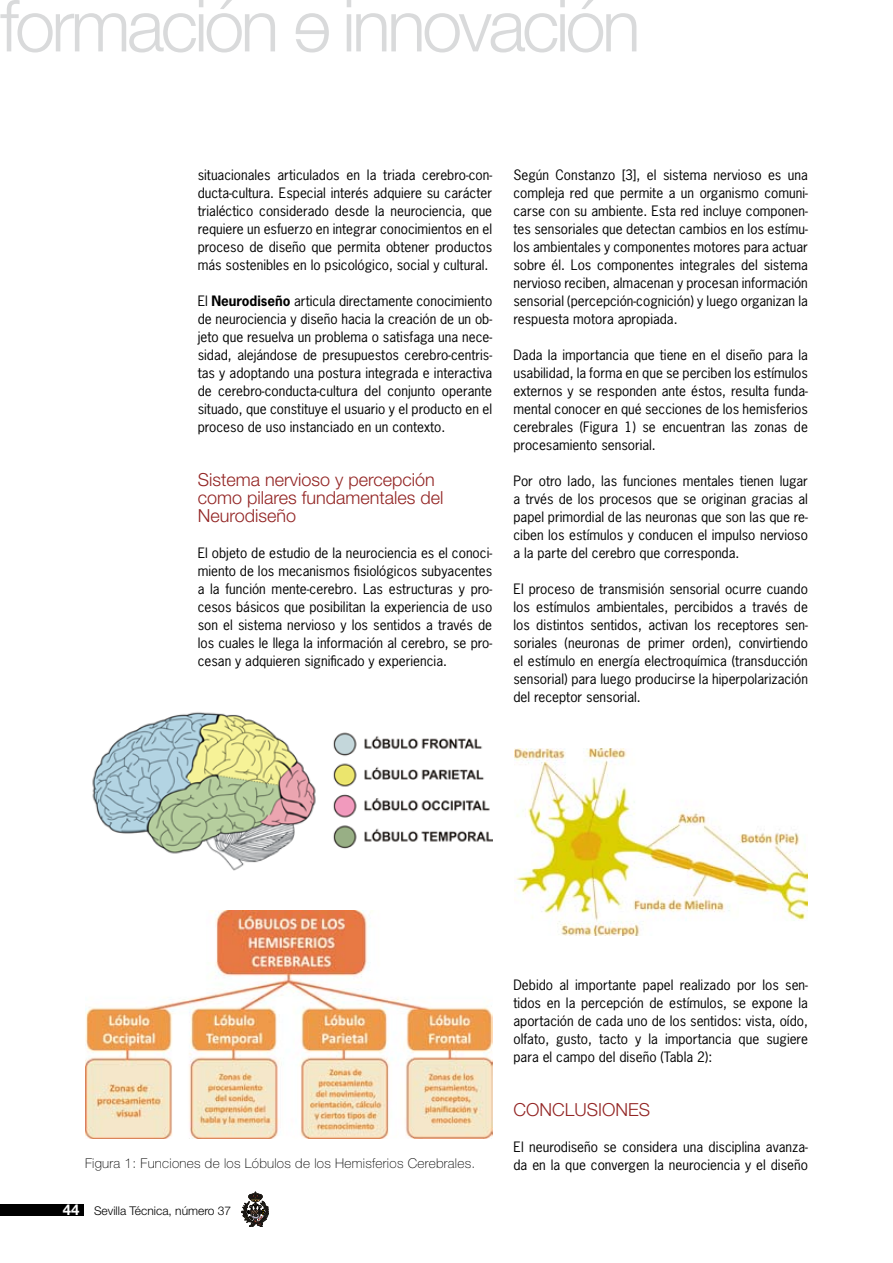
<style>
.page{position:relative;width:893px;height:1263px;background:#fff}
.page>*{position:absolute;margin:0;border:0;box-sizing:border-box;transform-origin:0 0}
.t1{font:300 72px "Helvetica Neue LT Std";letter-spacing:-.05em;color:#d9dadb}
.t2{font:300 18px/18px "Helvetica Neue LT Std";color:#932524}
.t3{font:13.5px/18px "News Gothic Std";color:#000;text-align:justify}
.t4{font:100 13.5px "Helvetica Neue LT Std";letter-spacing:.02em;color:#000}
.t5{font:300 12px "Helvetica Neue LT Std";color:#000}
.s1{font-weight:700}
.s2{font-weight:700;font-size:15px;color:#fff}
</style>
<div class="page">
<div style="left:0;top:1204px;width:84px;height:12px;background:#000"></div>
<svg style="left:242px;top:1192px;width:27px;height:35px"></svg>
<img style="left:92px;top:712px;width:400px;height:159px">
<img style="left:85px;top:911px;width:407px;height:227px">
<img style="left:514px;top:748px;width:293px;height:188px">
<h1 class="t1" style="left:0;top:-18px;width:281px">formación</h1>
<h1 class="t1" style="left:342px;top:-18px;width:300px">innovación</h1>
<p class="t3" style="left:198px;top:165px;width:296px">situacionales articulados en la triada cerebro-con&shy;ducta-cultura. Especial interés adquiere su carácter trialéctico considerado desde la neurociencia, que requiere un esfuerzo en integrar conocimientos en el proceso de diseño que permita obtener productos más sostenibles en lo psicológico, social y cultural.</p>
<p class="t3" style="left:198px;top:291px;width:296px">El <span class="s1">Neurodiseño</span> articula directamente conocimiento de neurociencia y diseño hacia la creación de un ob&shy;jeto que resuelva un problema o satisfaga una nece&shy;sidad, alejándose de presupuestos cerebro-centris&shy;tas y adoptando una postura integrada e interactiva de cerebro-conducta-cultura del conjunto operante situado, que constituye el usuario y el producto en el proceso de uso instanciado en un contexto.</p>
<h2 class="t2" style="left:198px;top:470px;width:247px">Sistema nervioso y percepción como pilares fundamentales del<br>Neurodiseño</h2>
<p class="t3" style="left:198px;top:544px;width:296px">El objeto de estudio de la neurociencia es el conoci&shy;miento de los mecanismos fisiológicos subyacentes a la función mente-cerebro. Las estructuras y pro&shy;cesos básicos que posibilitan la experiencia de uso son el sistema nervioso y los sentidos a través de los cuales le llega la información al cerebro, se pro&shy;cesan y adquieren significado y experiencia.</p>
<p class="t3" style="left:513px;top:165px;width:296px">Según Constanzo [3], el sistema nervioso es una compleja red que permite a un organismo comuni&shy;carse con su ambiente. Esta red incluye componen&shy;tes sensoriales que detectan cambios en los estímu&shy;los ambientales y componentes motores para actuar sobre él. Los componentes integrales del sistema nervioso reciben, almacenan y procesan información sensorial (percepción-cognición) y luego organizan la respuesta motora apropiada.</p>
<p class="t3" style="left:513px;top:345px;width:296px">Dada la importancia que tiene en el diseño para la usabilidad, la forma en que se perciben los estímulos externos y se responden ante éstos, resulta funda&shy;mental conocer en qué secciones de los hemisferios cerebrales (Figura 1) se encuentran las zonas de procesamiento sensorial.</p>
<p class="t3" style="left:513px;top:472px;width:296px">Por otro lado, las funciones mentales tienen lugar a trvés de los procesos que se originan gracias al papel primordial de las neuronas que son las que re&shy;ciben los estímulos y conducen el impulso nervioso a la parte del cerebro que corresponda.</p>
<p class="t3" style="left:513px;top:580px;width:296px">El proceso de transmisión sensorial ocurre cuando los estímulos ambientales, percibidos a través de los distintos sentidos, activan los receptores sen&shy;soriales (neuronas de primer orden), convirtiendo el estímulo en energía electroquímica (transducción sensorial) para luego producirse la hiperpolarización del receptor sensorial.</p>
<p class="t3" style="left:513px;top:976px;width:296px">Debido al importante papel realizado por los sen&shy;tidos en la percepción de estímulos, se expone la aportación de cada uno de los sentidos: vista, oído, olfato, gusto, tacto y la importancia que sugiere para el campo del diseño (Tabla 2):</p>
<h2 class="t2" style="left:513px;top:1100px;width:138px">CONCLUSIONES</h2>
<p class="t3" style="left:513px;top:1138px;width:296px">El neurodiseño se considera una disciplina avanza-</p>
<p class="t4" style="left:85px;top:1155px;width:392px">Figura 1: Funciones de los Lóbulos de los Hemisferios Cerebrales.</p>
<p class="t3" style="left:513px;top:1156px;width:296px">da en la que convergen la neurociencia y el diseño</p>
<p class="t5" style="left:63px;top:1203px;width:170px"><span class="s2">44</span> Sevilla Técnica, número 37</p>
</div>
